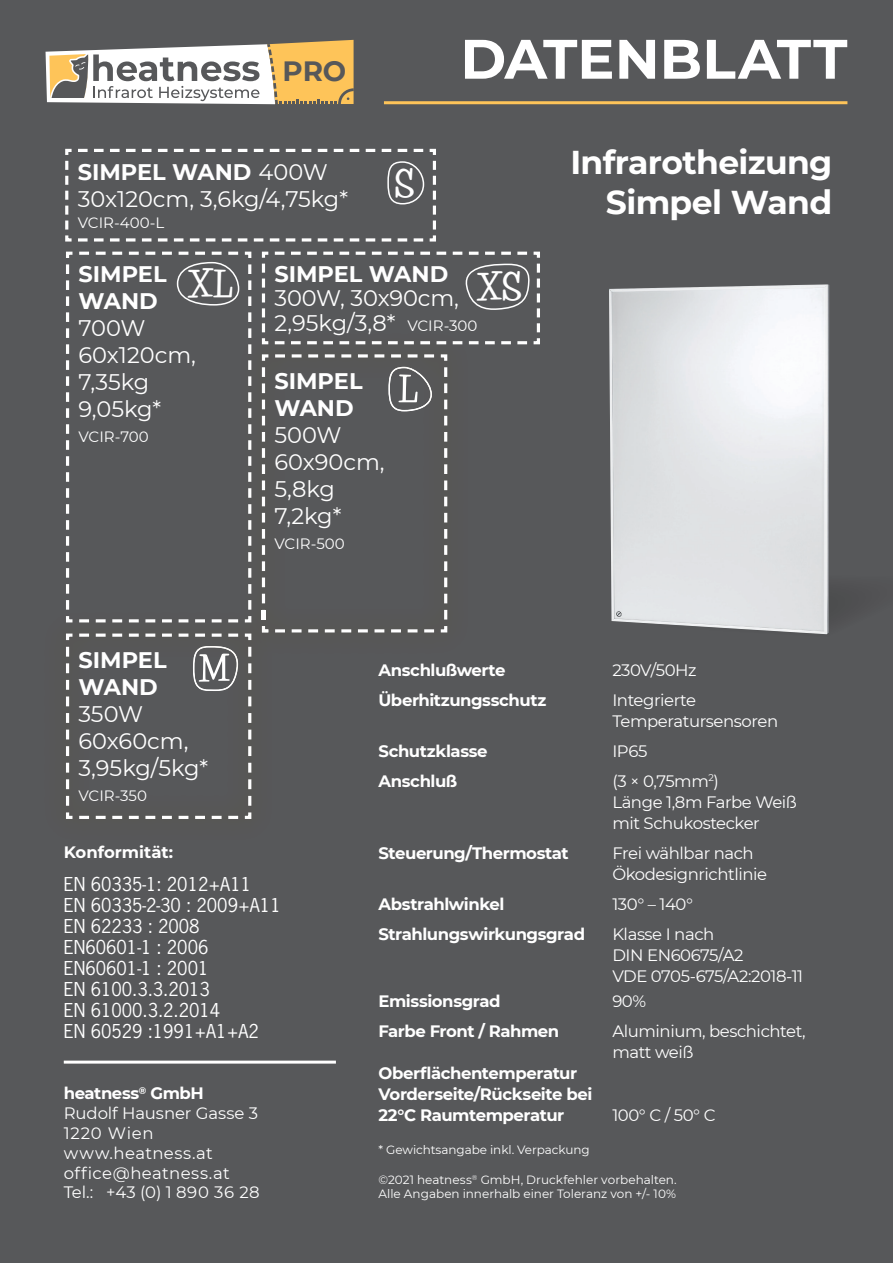
<style>
.page{position:relative;width:893px;height:1263px;background:#57585a}
.page>*{position:absolute;margin:0;border:0;box-sizing:border-box;transform-origin:0 0}
.t1{font:700 55.5px "Montserrat";color:#fff}
.t2{font:700 33.9px "Happy";color:#fff}
.t3{font:700 33px/40px "Montserrat";letter-spacing:-.02em;color:#fff;text-align:right}
.t4{font:700 27.9px "Montserrat";color:#57585a}
.t5{font:22.5px/27px "Montserrat";color:#fff}
.t6{font:700 22.5px/27px "Montserrat";color:#fff}
.t7{font:18px/21px "News Gothic Std";color:#fff}
.t8{font:16.5px/21px "Montserrat";letter-spacing:-.025em;color:#fff}
.t9{font:700 16.5px/21px "Montserrat";letter-spacing:-.025em;color:#fff}
.t10{font:16.5px/19.8px "Montserrat";letter-spacing:.02em;color:#fff}
.t11{font:700 16.5px "Montserrat";color:#fff}
.t12{font:15px "Montserrat";color:#fff}
.t13{font:12px/14.4px "Montserrat";letter-spacing:-.005em;color:#fff}
.s1{font-weight:700}
.s2{font-size:15px}
</style>
<div class="page">
<img style="left:825px;top:592px;width:20px;height:43px">
<img style="left:609px;top:284px;width:220px;height:350px">
<svg style="left:262px;top:354px;width:185px;height:278px"></svg>
<img style="left:261px;top:611px;width:13px;height:22px">
<svg style="left:262px;top:367px;width:3px;height:252px"></svg>
<svg style="left:262px;top:626px;width:6px;height:6px"></svg>
<svg style="left:66px;top:633px;width:186px;height:186px"></svg>
<svg style="left:66px;top:251px;width:186px;height:372px"></svg>
<hr style="left:384px;top:101px;width:463px;height:3px;background:#fec459">
<svg style="left:46px;top:40px;width:308px;height:64px"></svg>
<svg style="left:261px;top:251px;width:279px;height:94px"></svg>
<svg style="left:65px;top:148px;width:371px;height:94px"></svg>
<hr style="left:64px;top:1060px;width:272px;height:3px;background:#fff">
<h3 class="t4" style="left:282px;top:51px;width:65px">PRO</h3>
<h1 class="t1" style="left:460px;top:19px;width:389px">DATENBLATT</h1>
<h3 class="t5" style="left:78px;top:158px;width:272px"><span class="s1">SIMPEL WAND</span> 400W<br>30x120cm, 3,6kg/4,75kg*</h3>
<p class="t12" style="left:78px;top:213px;width:88px">VCIR-400-L</p>
<h3 class="t6" style="left:78px;top:259px;width:90px">SIMPEL<br>WAND</h3>
<h3 class="t5" style="left:78px;top:313px;width:119px">700W<br>60x120cm,<br>7,35kg<br>9,05kg*</h3>
<p class="t12" style="left:78px;top:426px;width:72px">VCIR-700</p>
<h2 class="t2" style="left:395px;top:158px;width:22px">S</h2>
<h3 class="t6" style="left:274px;top:259px;width:175px">SIMPEL WAND</h3>
<h3 class="t5" style="left:274px;top:284px;width:204px;line-height:25.5px">300W, 30x90cm,<br>2,95kg/3,8* <span class="s2">VCIR-300</span></h3>
<h2 class="t2" style="left:189px;top:258px;width:45px">XL</h2>
<h2 class="t2" style="left:477px;top:261px;width:46px">XS</h2>
<h3 class="t6" style="left:274px;top:366px;width:90px">SIMPEL<br>WAND</h3>
<h3 class="t5" style="left:274px;top:420px;width:112px">500W<br>60x90cm,<br>5,8kg<br>7,2kg*</h3>
<p class="t12" style="left:274px;top:533px;width:72px">VCIR-500</p>
<h3 class="t3" style="left:570px;top:141px;width:263px">Infrarotheizung<br>Simpel Wand</h3>
<h3 class="t6" style="left:78px;top:645px;width:90px">SIMPEL<br>WAND</h3>
<h3 class="t5" style="left:78px;top:699px;width:131px">350W<br>60x60cm,<br>3,95kg/5kg*</h3>
<p class="t12" style="left:78px;top:785px;width:70px">VCIR-350</p>
<p class="t11" style="left:64px;top:840px;width:111px">Konformität:</p>
<p class="t7" style="left:64px;top:874px;width:218px">EN 60335-1: 2012+A11<br>EN 60335-2-30 : 2009+A11<br>EN 62233 : 2008<br>EN60601-1 : 2006<br>EN60601-1 : 2001<br>EN 6100.3.3.2013<br>EN 61000.3.2.2014<br>EN 60529 :1991+A1+A2</p>
<p class="t10" style="left:64px;top:1083px;width:197px"><span class="s1">heatness</span><sup>®</sup> <span class="s1">GmbH<br></span>Rudolf Hausner Gasse 3<br>1220 Wien www.heatness.at office@heatness.at<br>Tel.: +43 (0) 1 890 36 28</p>
<p class="t9" style="left:378px;top:658px;width:129px">Anschlußwerte</p>
<p class="t8" style="left:612px;top:659px;width:86px">230V/50Hz</p>
<p class="t9" style="left:378px;top:688px;width:169px">Überhitzungsschutz</p>
<p class="t8" style="left:612px;top:689px;width:167px">Integrierte<br>Temperatursensoren</p>
<p class="t9" style="left:378px;top:739px;width:111px">Schutzklasse</p>
<p class="t8" style="left:612px;top:740px;width:36px">IP65</p>
<p class="t9" style="left:378px;top:769px;width:80px">Anschluß</p>
<p class="t8" style="left:612px;top:770px;width:186px">(3 × 0,75mm<sup>2</sup>)<br>Länge 1,8m Farbe Weiß mit Schukostecker</p>
<p class="t9" style="left:378px;top:841px;width:192px">Steuerung/Thermostat</p>
<p class="t8" style="left:612px;top:842px;width:156px">Frei wählbar nach<br>Ökodesignrichtlinie</p>
<p class="t9" style="left:378px;top:892px;width:127px">Abstrahlwinkel</p>
<p class="t8" style="left:612px;top:893px;width:82px">130° – 140°</p>
<p class="t9" style="left:378px;top:922px;width:208px">Strahlungswirkungsgrad</p>
<p class="t8" style="left:612px;top:923px;width:192px">Klasse I nach<br>DIN EN60675/A2<br>VDE 0705-675/A2:2018-11</p>
<p class="t9" style="left:378px;top:990px;width:124px">Emissionsgrad</p>
<p class="t8" style="left:612px;top:990px;width:35px">90%</p>
<p class="t9" style="left:378px;top:1020px;width:182px">Farbe Front / Rahmen</p>
<p class="t8" style="left:612px;top:1020px;width:195px">Aluminium, beschichtet, matt weiß</p>
<p class="t9" style="left:378px;top:1062px;width:215px">Oberflächentemperatur<br>Vorderseite/Rückseite bei<br>22°C Raumtemperatur</p>
<p class="t8" style="left:612px;top:1104px;width:105px">100° C / 50° C</p>
<p class="t13" style="left:378px;top:1142px;width:213px">* Gewichtsangabe inkl. Verpackung</p>
<p class="t13" style="left:378px;top:1172px;width:300px">©2021 heatness<sup>®</sup> GmbH, Druckfehler vorbehalten.<br>Alle Angaben innerhalb einer Toleranz von +/- 10%</p>
</div>
